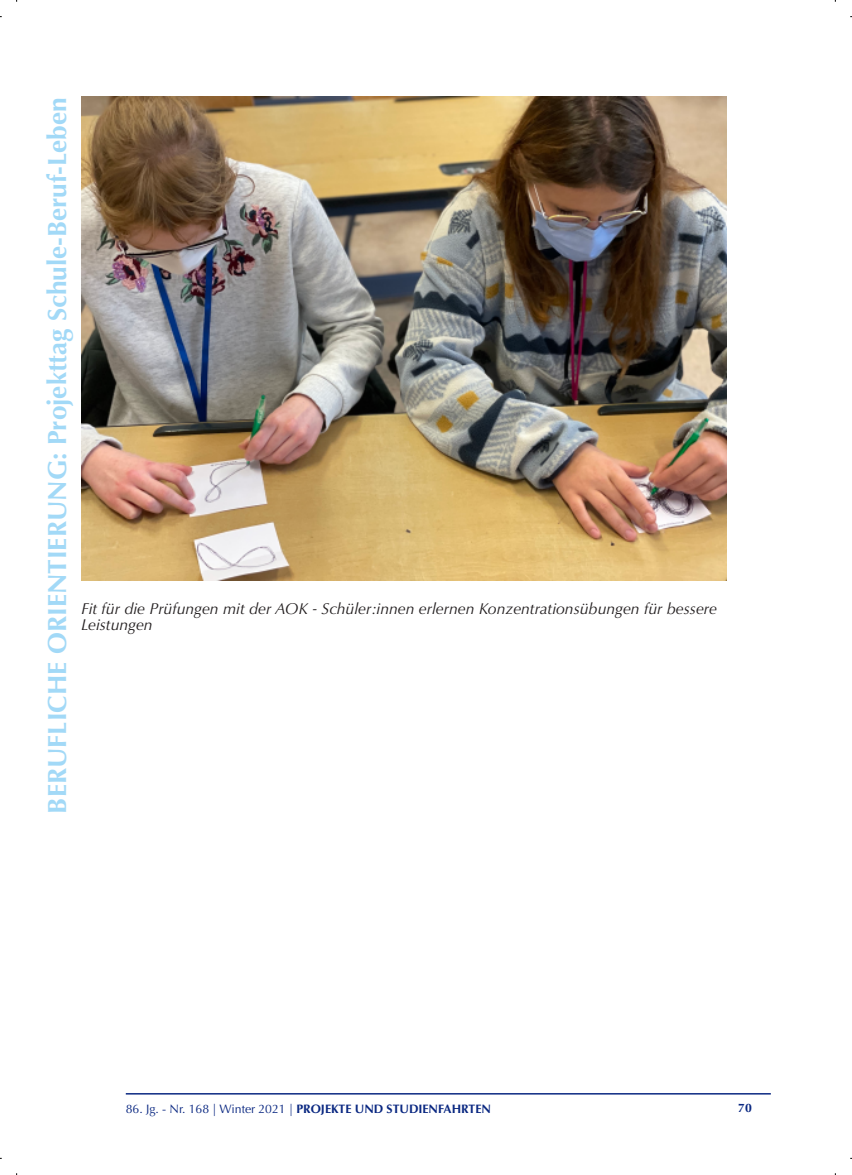
<style>
.page{position:relative;width:852px;height:1175px;background:#fff}
.page>*{position:absolute;margin:0;border:0;box-sizing:border-box;transform-origin:0 0}
.t1{font:700 26.25px "Optima";color:#a2d9f7}
.t2{font:italic 15.75px/15.8px "Optima";color:#231f20}
.t3{font:12.25px "Optima";color:#092781}
.t4{font:700 12.25px "Optima";color:#092781}
.s1{font-weight:700}
</style>
<div class="page">
<hr style="left:126px;top:1092px;width:645px;height:2px;background:#092781">
<img style="left:81px;top:96px;width:645px;height:484px">
<h1 class="t1" style="left:42px;top:813px;width:717px;rotate:-90deg">BERUFLICHE ORIENTIERUNG: Projekttag Schule-Beruf-Leben</h1>
<p class="t2" style="left:81px;top:601px;width:637px">Fit für die Prüfungen mit der AOK - Schüler:innen erlernen Konzentrationsübungen für bessere<br>Leistungen</p>
<p class="t3" style="left:126px;top:1101px;width:367px">86. Jg. - Nr. 168 | Winter 2021 | <span class="s1">PROJEKTE UND STUDIENFAHRTEN</span></p>
<p class="t4" style="left:738px;top:1100px;width:15px">70</p>
</div>
